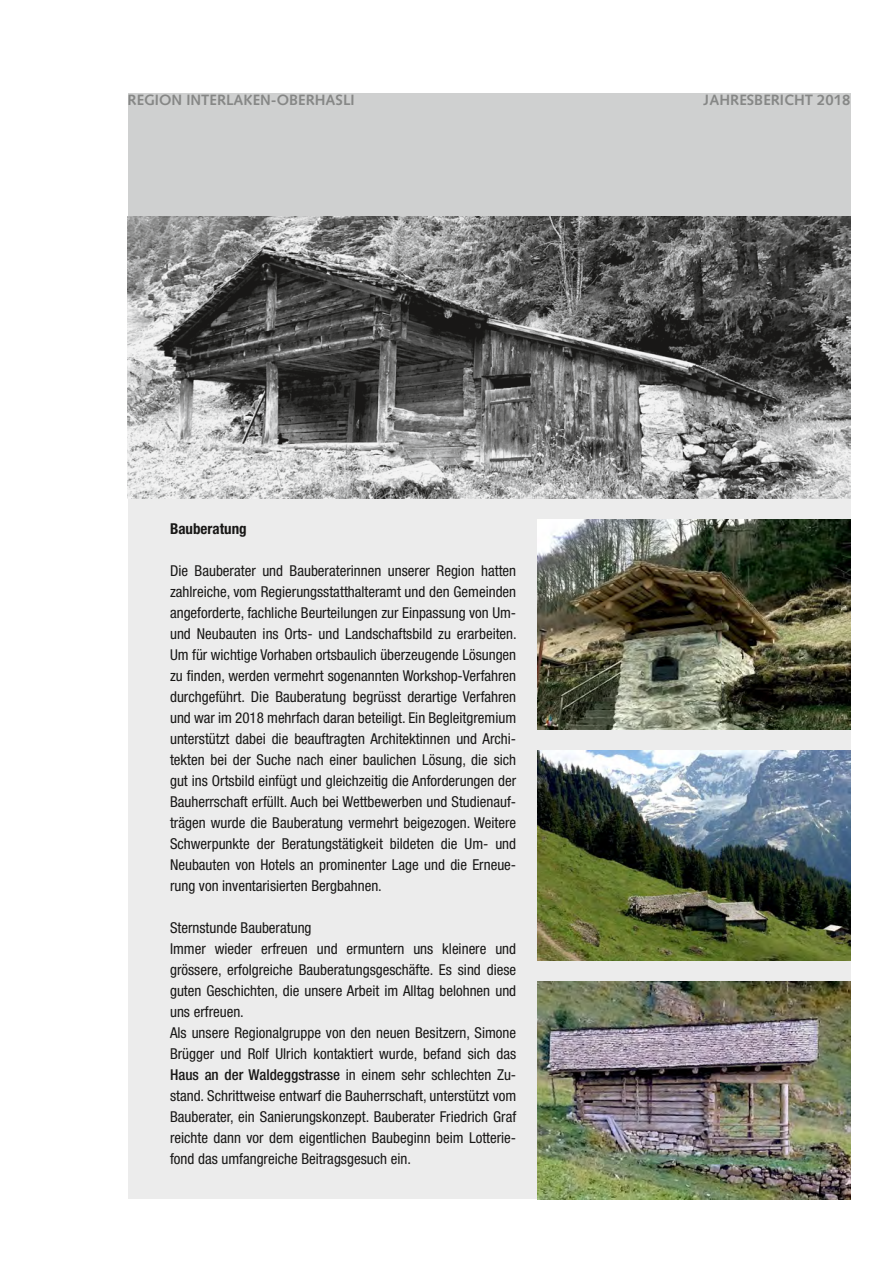
<style>
.page{position:relative;width:893px;height:1263px;background:#fff}
.page>*{position:absolute;margin:0;border:0;box-sizing:border-box;transform-origin:0 0}
.t1{font:condensed 15px/21px "Helvetica Neue";color:#181716;text-align:justify}
.t2{font:700 condensed 15px "Helvetica Neue";color:#181716}
.t3{font:700 14.85px "Syntax";color:#868786}
.s1{font-weight:500}
</style>
<div class="page">
<div style="left:128px;top:94px;width:722px;height:1105px;background:#ececec"></div>
<div style="left:128px;top:94px;width:722px;height:123px;background:#cfd0d0"></div>
<img style="left:537px;top:982px;width:313px;height:217px">
<img style="left:128px;top:217px;width:722px;height:282px">
<img style="left:537px;top:750px;width:313px;height:211px">
<img style="left:537px;top:519px;width:313px;height:210px">
<p class="t3" style="left:128px;top:91px;width:229px">REGION INTERLAKEN-OBERHASLI</p>
<p class="t3" style="left:704px;top:91px;width:148px">JAHRESBERICHT 2018</p>
<p class="t2" style="left:170px;top:519px;width:78px">Bauberatung</p>
<p class="t1" style="left:170px;top:560px;width:348px">Die Bauberater und Bauberaterinnen unserer Region hatten zahlreiche, vom Regierungsstatthalteramt und den Gemeinden angeforderte, fachliche Beurteilungen zur Einpassung von Um&shy;und Neubauten ins Orts- und Landschaftsbild zu erarbeiten.<br>Um für wichtige Vorhaben ortsbaulich überzeugende Lösungen zu finden, werden vermehrt sogenannten Workshop-Verfahren durchgeführt. Die Bauberatung begrüsst derartige Verfahren und war im 2018 mehrfach daran beteiligt. Ein Begleitgremium unterstützt dabei die beauftragten Architektinnen und Archi&shy;tekten bei der Suche nach einer baulichen Lösung, die sich gut ins Ortsbild einfügt und gleichzeitig die Anforderungen der Bauherrschaft erfüllt. Auch bei Wettbewerben und Studienauf&shy;trägen wurde die Bauberatung vermehrt beigezogen. Weitere Schwerpunkte der Beratungstätigkeit bildeten die Um- und Neubauten von Hotels an prominenter Lage und die Erneue&shy;rung von inventarisierten Bergbahnen.</p>
<p class="t1" style="left:170px;top:917px;width:348px;text-align:left">Sternstunde Bauberatung<br>Immer wieder erfreuen und ermuntern uns kleinere und grössere, erfolgreiche Bauberatungsgeschäfte. Es sind diese guten Geschichten, die unsere Arbeit im Alltag belohnen und uns erfreuen.<br>Als unsere Regionalgruppe von den neuen Besitzern, Simone Brügger und Rolf Ulrich kontaktiert wurde, befand sich das <span class="s1">Haus an der Waldeggstrasse</span> in einem sehr schlechten Zu&shy;stand. Schrittweise entwarf die Bauherrschaft, unterstützt vom Bauberater, ein Sanierungskonzept. Bauberater Friedrich Graf reichte dann vor dem eigentlichen Baubeginn beim Lotterie&shy;fond das umfangreiche Beitragsgesuch ein.</p>
</div>
